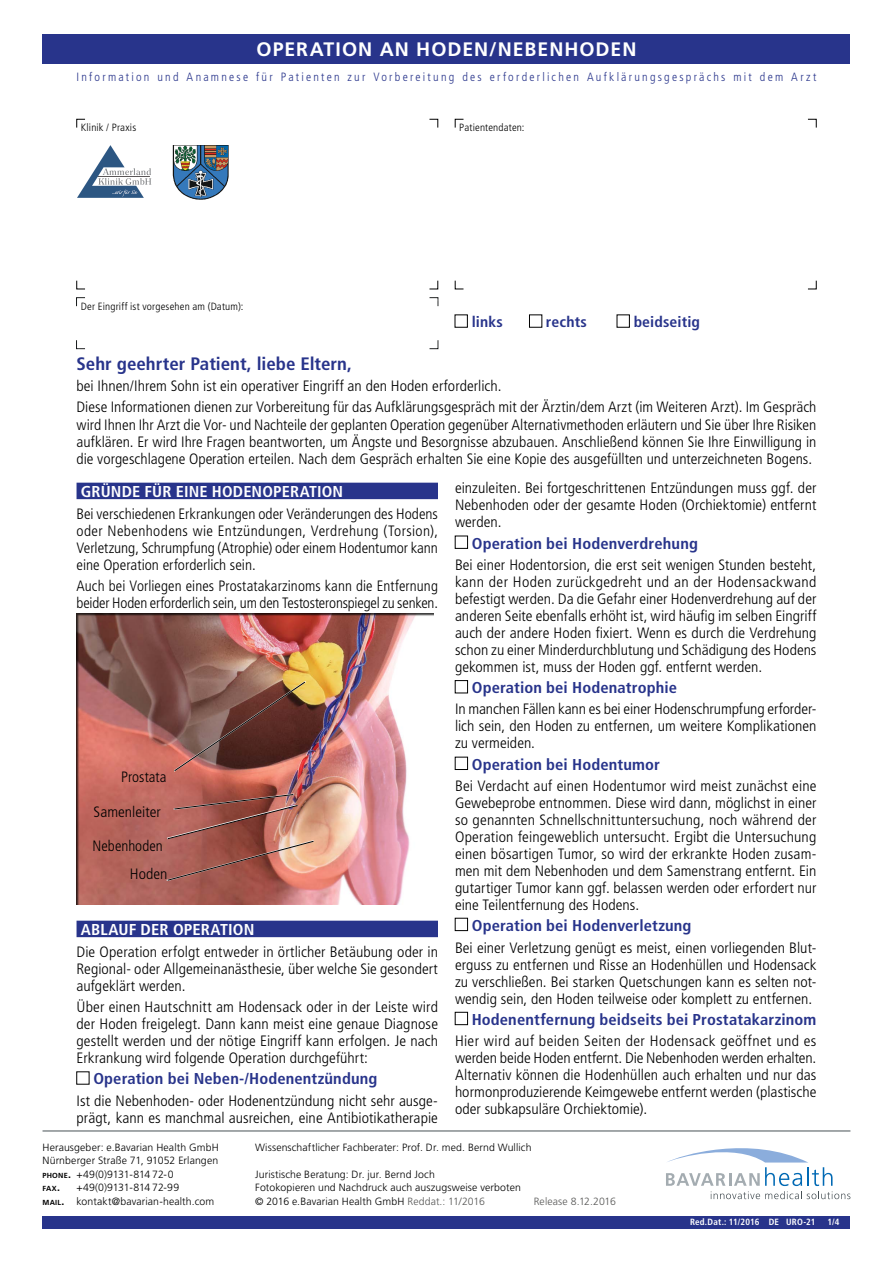
<style>
.page{position:relative;width:893px;height:1263px;background:#fff}
.page>*{position:absolute;margin:0;border:0;box-sizing:border-box;transform-origin:0 0}
.t1{font:700 19.5px "Frutiger LT Pro";letter-spacing:.05em;color:#fff}
.t2{font:700 condensed 18px "Frutiger LT Pro";color:#28348b;scale:1.05 1}
.t3{font:700 condensed 15.75px "Frutiger LT Pro";letter-spacing:.005em;color:#28348b;scale:1.05 1}
.t4{font:700 condensed 15.75px "Frutiger LT Pro";letter-spacing:.01em;color:#fff;scale:1.04 1}
.t5{font:700 condensed 15.75px "Frutiger LT Pro";letter-spacing:.01em;color:#fff;scale:1.05 1}
.t6{font:300 condensed 15px/17px "Frutiger LT Pro";color:#000;text-align:justify;scale:1.05 1}
.t7{font:300 condensed 15px/17px "Frutiger LT Pro";color:#000;text-align:justify;scale:1.04 1}
.t8{font:300 condensed 15px/17px "Frutiger LT Pro";color:#000}
.t9{font:700 condensed 15px "Frutiger LT Pro";letter-spacing:.01em;color:#28348b;scale:1.05 1}
.t10{font:300 condensed 12px "Frutiger LT Pro";letter-spacing:.185em;color:#28348b}
.t11{font:300 10.5px/13.5px "Frutiger LT Pro";letter-spacing:.01em;color:#000;text-align:justify}
.t12{font:300 condensed 10.5px "Frutiger LT Pro";letter-spacing:.015em;color:#000;scale:1.05 1}
.t13{font:300 10.5px "Frutiger LT Pro";letter-spacing:.01em;color:#575756}
.t14{font:700 condensed 9px "Frutiger LT Pro";letter-spacing:.02em;color:#fff}
.t15{font:700 7.35px "Frutiger LT Pro";color:#000}
.s1{font-weight:700;font-size:7.35px}
.s2{font-weight:700}
.s3{font-size:10.5px}
.s4{color:#575756}
</style>
<div class="page">
<div style="left:43px;top:1216px;width:807px;height:13px;background:#28348b"></div>
<div style="left:43px;top:34px;width:807px;height:30px;background:#28348b"></div>
<hr style="left:43px;top:1131px;width:807px;height:1px;background:#485156">
<svg style="left:76px;top:280px;width:2px;height:8px"></svg>
<svg style="left:455px;top:280px;width:9px;height:9px"></svg>
<svg style="left:808px;top:280px;width:9px;height:9px"></svg>
<svg style="left:76px;top:119px;width:9px;height:9px"></svg>
<svg style="left:429px;top:119px;width:9px;height:9px"></svg>
<svg style="left:455px;top:119px;width:9px;height:9px"></svg>
<svg style="left:808px;top:119px;width:9px;height:9px"></svg>
<svg style="left:666px;top:1148px;width:184px;height:51px"></svg>
<div style="left:417px;top:288px;width:36px;height:21px;background:#000;opacity:.75"></div>
<div style="left:455px;top:315px;width:13px;height:12px;border:1px solid #000"></div>
<div style="left:529px;top:315px;width:13px;height:12px;border:1px solid #000"></div>
<div style="left:617px;top:315px;width:13px;height:12px;border:1px solid #000"></div>
<div style="left:77px;top:483px;width:361px;height:16px;background:#28348b"></div>
<div style="left:77px;top:921px;width:361px;height:16px;background:#28348b"></div>
<div style="left:62px;top:601px;width:385px;height:306px;background:#000;opacity:.75"></div>
<div style="left:455px;top:536px;width:13px;height:13px;border:1px solid #000"></div>
<div style="left:455px;top:680px;width:13px;height:13px;border:1px solid #000"></div>
<div style="left:455px;top:757px;width:13px;height:13px;border:1px solid #000"></div>
<div style="left:455px;top:918px;width:13px;height:13px;border:1px solid #000"></div>
<div style="left:455px;top:1012px;width:13px;height:13px;border:1px solid #000"></div>
<svg style="left:173px;top:681px;width:133px;height:91px;background:#7a4d43"></svg>
<svg style="left:167px;top:794px;width:147px;height:87px;background:#ac675b"></svg>
<img style="left:78px;top:146px;width:151px;height:54px">
<h1 class="t1" style="left:256px;top:38px;width:382px">OPERATION AN HODEN/NEBENHODEN</h1>
<p class="t10" style="left:77px;top:70px;width:741px">Information und Anamnese für Patienten zur Vorbereitung des erforderlichen Aufklärungsgesprächs mit dem Arzt</p>
<p class="t12" style="left:81px;top:122px;width:54px">Klinik / Praxis</p>
<p class="t12" style="left:459px;top:122px;width:64px">Patientendaten:</p>
<p class="t12" style="left:81px;top:300px;width:157px">Der Eingriff ist vorgesehen am (Datum):</p>
<p class="t9" style="left:472px;top:313px;width:31px">links</p>
<p class="t9" style="left:546px;top:313px;width:41px">rechts</p>
<p class="t9" style="left:634px;top:313px;width:65px">beidseitig</p>
<p class="t2" style="left:77px;top:353px;width:264px">Sehr geehrter Patient, liebe Eltern,</p>
<p class="t6" style="left:77px;top:376px;width:706px;line-height:21.3px">bei Ihnen/Ihrem Sohn ist ein operativer Eingriff an den Hoden erforderlich.<br>Diese Informationen dienen zur Vorbereitung für das Aufklärungsgespräch mit der Ärztin/dem Arzt (im Weiteren Arzt). Im Gespräch</p>
<p class="t7" style="left:77px;top:416px;width:713px">wird Ihnen Ihr Arzt die Vor- und Nachteile der geplanten Operation gegenüber Alternativmethoden erläutern und Sie über Ihre Risiken aufklären. Er wird Ihre Fragen beantworten, um Ängste und Besorgnisse abzubauen. Anschließend können Sie Ihre Einwilligung in die vorgeschlagene Operation erteilen. Nach dem Gespräch erhalten Sie eine Kopie des ausgefüllten und unterzeichneten Bogens.</p>
<p class="t4" style="left:81px;top:482px;width:254px">GRÜNDE FÜR EINE HODENOPERATION</p>
<p class="t8" style="left:77px;top:505px;width:363px;text-align:justify">Bei verschiedenen Erkrankungen oder Veränderungen des Hodens oder Nebenhodens wie Entzündungen, Verdrehung (Torsion), Verletzung, Schrumpfung (Atrophie) oder einem Hodentumor kann eine Operation erforderlich sein.</p>
<p class="t8" style="left:77px;top:578px;width:363px">Auch bei Vorliegen eines Prostatakarzinoms kann die Entfernung beider Hoden erforderlich sein, um den Testosteronspiegel zu senken.</p>
<p class="t6" style="left:455px;top:480px;width:346px">einzuleiten. Bei fortgeschrittenen Entzündungen muss ggf. der Nebenhoden oder der gesamte Hoden (Orchiektomie) entfernt werden.</p>
<p class="t3" style="left:472px;top:534px;width:217px">Operation bei Hodenverdrehung</p>
<p class="t6" style="left:455px;top:556px;width:346px">Bei einer Hodentorsion, die erst seit wenigen Stunden besteht, kann der Hoden zurückgedreht und an der Hodensackwand befestigt werden. Da die Gefahr einer Hodenverdrehung auf der anderen Seite ebenfalls erhöht ist, wird häufig im selben Eingriff auch der andere Hoden fixiert. Wenn es durch die Verdrehung schon zu einer Minderdurchblutung und Schädigung des Hodens gekommen ist, muss der Hoden ggf. entfernt werden.</p>
<p class="t3" style="left:472px;top:678px;width:197px">Operation bei Hodenatrophie</p>
<p class="t6" style="left:455px;top:701px;width:346px">In manchen Fällen kann es bei einer Hodenschrumpfung erforder&shy;lich sein, den Hoden zu entfernen, um weitere Komplikationen zu vermeiden.</p>
<p class="t3" style="left:472px;top:755px;width:181px">Operation bei Hodentumor</p>
<p class="t6" style="left:455px;top:777px;width:346px">Bei Verdacht auf einen Hodentumor wird meist zunächst eine Gewebeprobe entnommen. Diese wird dann, möglichst in einer so genannten Schnellschnittuntersuchung, noch während der Operation feingeweblich untersucht. Ergibt die Untersuchung einen bösartigen Tumor, so wird der erkrankte Hoden zusam&shy;men mit dem Nebenhoden und dem Samenstrang entfernt. Ein gutartiger Tumor kann ggf. belassen werden oder erfordert nur eine Teilentfernung des Hodens.</p>
<p class="t3" style="left:472px;top:916px;width:211px">Operation bei Hodenverletzung</p>
<p class="t6" style="left:455px;top:939px;width:346px">Bei einer Verletzung genügt es meist, einen vorliegenden Blut&shy;erguss zu entfernen und Risse an Hodenhüllen und Hodensack zu verschließen. Bei starken Quetschungen kann es selten not&shy;wendig sein, den Hoden teilweise oder komplett zu entfernen.</p>
<p class="t3" style="left:472px;top:1010px;width:330px">Hodenentfernung beidseits bei Prostatakarzinom</p>
<p class="t6" style="left:455px;top:1032px;width:346px">Hier wird auf beiden Seiten der Hodensack geöffnet und es werden beide Hoden entfernt. Die Nebenhoden werden erhalten.<br>Alternativ können die Hodenhüllen auch erhalten und nur das hormonproduzierende Keimgewebe entfernt werden (plastische oder subkapsuläre Orchiektomie).</p>
<p class="t8" style="left:121px;top:769px;width:47px">Prostata</p>
<p class="t6" style="left:94px;top:804px;width:66px">Samenleiter</p>
<p class="t8" style="left:130px;top:832px;width:39px;line-height:27.8px;text-indent:-37px">Nebenhoden<br>Hoden</p>
<p class="t5" style="left:81px;top:920px;width:167px">ABLAUF DER OPERATION</p>
<p class="t6" style="left:77px;top:943px;width:346px">Die Operation erfolgt entweder in örtlicher Betäubung oder in Regional- oder Allgemeinanästhesie, über welche Sie gesondert aufgeklärt werden.</p>
<p class="t6" style="left:77px;top:998px;width:346px">Über einen Hautschnitt am Hodensack oder in der Leiste wird der Hoden freigelegt. Dann kann meist eine genaue Diagnose gestellt werden und der nötige Eingriff kann erfolgen. Je nach Erkrankung wird folgende Operation durchgeführt:</p>
<p class="t3" style="left:93px;top:1069px;width:272px">Operation bei Neben-/Hodenentzündung</p>
<p class="t6" style="left:77px;top:1092px;width:346px">Ist die Nebenhoden- oder Hodenentzündung nicht sehr ausge&shy;prägt, kann es manchmal ausreichen, eine Antibiotikatherapie</p>
<p class="t11" style="left:43px;top:1140px;width:178px">Herausgeber: e.Bavarian Health GmbH Nürnberger Straße 71, 91052 Erlangen <span class="s1">PHONE</span><span class="s2">.</span> +49(0)9131-814 72-0</p>
<p class="t15" style="left:43px;top:1184px;width:19px">FAX<span class="s3">.</span></p>
<p class="t11" style="left:43px;top:1181px;width:173px;text-align:center">+49(0)9131-814 72-99<br><span class="s1">MAIL</span><span class="s2">.</span> kontakt@bavarian-health.com</p>
<p class="t11" style="left:255px;top:1140px;width:278px">Wissenschaftlicher Fachberater: Prof. Dr. med. Bernd Wullich</p>
<p class="t11" style="left:255px;top:1167px;width:267px;text-align:left">Juristische Beratung: Dr. jur. Bernd Joch<br>Fotokopieren und Nachdruck auch auszugsweise verboten © 2016 e.Bavarian Health GmbH <span class="s4">Reddat.: 11/2016</span></p>
<p class="t13" style="left:534px;top:1195px;width:84px">Release 8.12.2016</p>
<p class="t14" style="left:690px;top:1216px;width:127px">Red.Dat.: 11/2016 DE URO-21</p>
<p class="t14" style="left:827px;top:1216px;width:13px">1/4</p>
</div>
